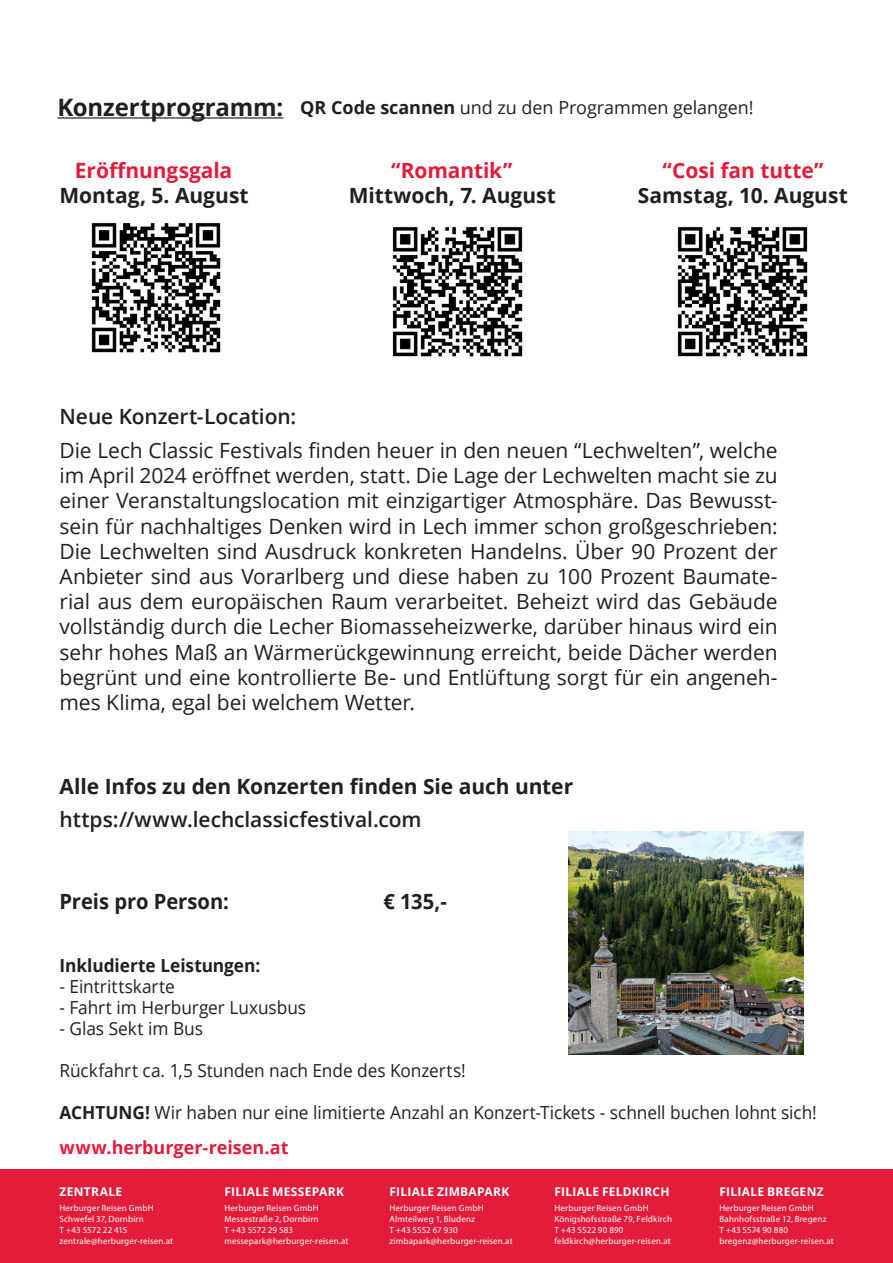
<style>
.page{position:relative;width:893px;height:1263px;background:#fff}
.page>*{position:absolute;margin:0;border:0;box-sizing:border-box;transform-origin:0 0}
.t1{font:700 24px "Open Sans";letter-spacing:-.005em;color:#231f20}
.t2{font:21px/25.2px "Open Sans";letter-spacing:-.005em;color:#231f20;text-align:justify}
.t3{font:700 21px "Open Sans";color:#231f20}
.t4{font:600 21px "Open Sans";letter-spacing:-.005em;color:#231f20}
.t5{font:700 21px "Open Sans";letter-spacing:-.005em;color:#e41c3b}
.t6{font:700 21px "Open Sans";color:#231f20;scale:.96 1}
.t7{font:18px "Open Sans";letter-spacing:-.005em;color:#231f20;scale:.96 1}
.t8{font:18px "Open Sans";letter-spacing:-.005em;color:#231f20}
.t9{font:700 18px "Open Sans";color:#e41c3b}
.t10{font:700 18px "Open Sans";color:#231f20;scale:.96 1}
.t11{font:700 12px "Open Sans";letter-spacing:.02em;color:#fff}
.t12{font:9px/10.8px "Myriad Pro";letter-spacing:.02em;color:#fff}
.s1{font-weight:700}
</style>
<div class="page">
<hr style="left:57px;top:117px;width:226px;height:2px;background:#231f20">
<div style="left:0;top:1169px;width:893px;height:94px;background:#e41c3b"></div>
<img style="left:91px;top:222px;width:130px;height:131px">
<img style="left:392px;top:226px;width:131px;height:131px">
<img style="left:677px;top:226px;width:131px;height:131px">
<img style="left:568px;top:831px;width:236px;height:223px">
<p class="t1" style="left:57px;top:91px;width:227px">Konzertprogramm:</p>
<p class="t8" style="left:300px;top:95px;width:455px"><span class="s1">QR Code scannen</span> und zu den Programmen gelangen!</p>
<p class="t5" style="left:75px;top:155px;width:159px">Eröffnungsgala</p>
<p class="t5" style="left:391px;top:155px;width:123px">“Romantik”</p>
<p class="t5" style="left:663px;top:155px;width:162px">“Cosi fan tutte”</p>
<p class="t3" style="left:60px;top:181px;width:191px">Montag, 5. August</p>
<p class="t3" style="left:349px;top:181px;width:209px">Mittwoch, 7. August</p>
<p class="t3" style="left:638px;top:181px;width:212px">Samstag, 10. August</p>
<p class="t4" style="left:60px;top:402px;width:238px">Neue Konzert-Location:</p>
<p class="t2" style="left:60px;top:437px;width:720px">Die Lech Classic Festivals finden heuer in den neuen “Lechwelten”, welche im April 2024 eröffnet werden, statt. Die Lage der Lechwelten macht sie zu einer Veranstaltungslocation mit einzigartiger Atmosphäre. Das Bewusst&shy;sein für nachhaltiges Denken wird in Lech immer schon großgeschrieben:<br>Die Lechwelten sind Ausdruck konkreten Handelns. Über 90 Prozent der Anbieter sind aus Vorarlberg und diese haben zu 100 Prozent Baumate&shy;rial aus dem europäischen Raum verarbeitet. Beheizt wird das Gebäude vollständig durch die Lecher Biomasseheizwerke, darüber hinaus wird ein sehr hohes Maß an Wärmerückgewinnung erreicht, beide Dächer werden begrünt und eine kontrollierte Be- und Entlüftung sorgt für ein angeneh&shy;mes Klima, egal bei welchem Wetter.</p>
<p class="t3" style="left:60px;top:772px;width:515px">Alle Infos zu den Konzerten finden Sie auch unter</p>
<p class="t4" style="left:60px;top:805px;width:364px">https://www.lechclassicfestival.com</p>
<p class="t6" style="left:60px;top:887px;width:178px">Preis pro Person:</p>
<p class="t6" style="left:384px;top:887px;width:68px">€ 135,-</p>
<p class="t10" style="left:60px;top:953px;width:211px">Inkludierte Leistungen:</p>
<p class="t7" style="left:60px;top:974px;width:122px">- Eintrittskarte</p>
<p class="t7" style="left:60px;top:995px;width:258px">- Fahrt im Herburger Luxusbus</p>
<p class="t7" style="left:60px;top:1016px;width:151px">- Glas Sekt im Bus</p>
<p class="t7" style="left:60px;top:1058px;width:425px">Rückfahrt ca. 1,5 Stunden nach Ende des Konzerts!</p>
<p class="t7" style="left:60px;top:1100px;width:790px"><span class="s1">ACHTUNG!</span> Wir haben nur eine limitierte Anzahl an Konzert-Tickets - schnell buchen lohnt sich!</p>
<p class="t9" style="left:60px;top:1134px;width:230px">www.herburger-reisen.at</p>
<p class="t11" style="left:60px;top:1183px;width:64px">ZENTRALE</p>
<p class="t12" style="left:60px;top:1203px;width:115px">Herburger Reisen GmbH<br>Schwefel 37, Dornbirn<br>T +43 5572 22 415 zentrale@herburger-reisen.at</p>
<p class="t11" style="left:225px;top:1183px;width:121px">FILIALE MESSEPARK</p>
<p class="t12" style="left:225px;top:1203px;width:125px">Herburger Reisen GmbH<br>Messestraße 2, Dornbirn<br>T +43 5572 29 583 messepark@herburger-reisen.at</p>
<p class="t11" style="left:389px;top:1183px;width:122px">FILIALE ZIMBAPARK</p>
<p class="t12" style="left:389px;top:1203px;width:125px">Herburger Reisen GmbH<br>Almteilweg 1, Bludenz<br>T +43 5552 67 930 zimbapark@herburger-reisen.at</p>
<p class="t11" style="left:554px;top:1183px;width:117px">FILIALE FELDKIRCH</p>
<p class="t12" style="left:554px;top:1203px;width:119px">Herburger Reisen GmbH<br>Königshofsstraße 79, Feldkirch<br>T +43 5522 90 890 feldkirch@herburger-reisen.at</p>
<p class="t11" style="left:719px;top:1183px;width:106px">FILIALE BREGENZ</p>
<p class="t12" style="left:719px;top:1203px;width:116px">Herburger Reisen GmbH<br>Bahnhofsstraße 12, Bregenz<br>T +43 5574 90 880 bregenz@herburger-reisen.at</p>
</div>
